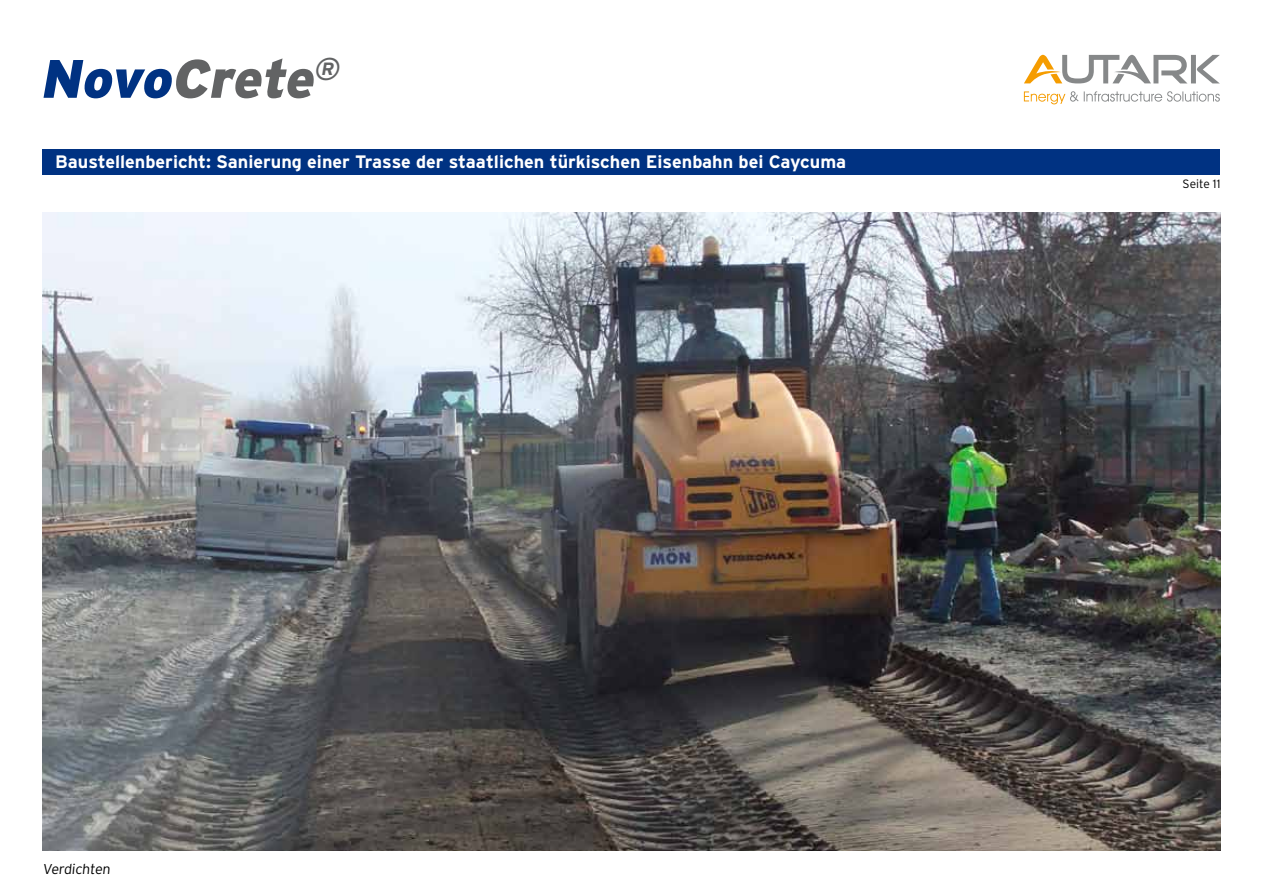
<style>
.page{position:relative;width:1263px;height:893px;background:#fff}
.page>*{position:absolute;margin:0;border:0;box-sizing:border-box;transform-origin:0 0}
.t1{font:italic 900 54px "Interstate";color:#626364}
.t2{font:700 18px "Interstate";color:#fff}
.t3{font:300 14.25px "Interstate";color:#000}
.t4{font:300 12px "Interstate";color:#000}
.s1{color:#003282}
</style>
<div class="page">
<svg style="left:1024px;top:91px;width:196px;height:13px"></svg>
<svg style="left:1024px;top:55px;width:196px;height:28px"></svg>
<div style="left:43px;top:149px;width:1177px;height:25px;background:#003282"></div>
<img style="left:43px;top:213px;width:1177px;height:637px">
<h1 class="t1" style="left:40px;top:48px;width:307px"><span class="s1">Novo</span>Crete<sup>®</sup></h1>
<p class="t2" style="left:55px;top:151px;width:792px">Baustellenbericht: Sanierung einer Trasse der staatlichen türkischen Eisenbahn bei Caycuma</p>
<p class="t3" style="left:43px;top:861px;width:71px">Verdichten</p>
<p class="t4" style="left:1183px;top:177px;width:39px">Seite 11</p>
</div>
